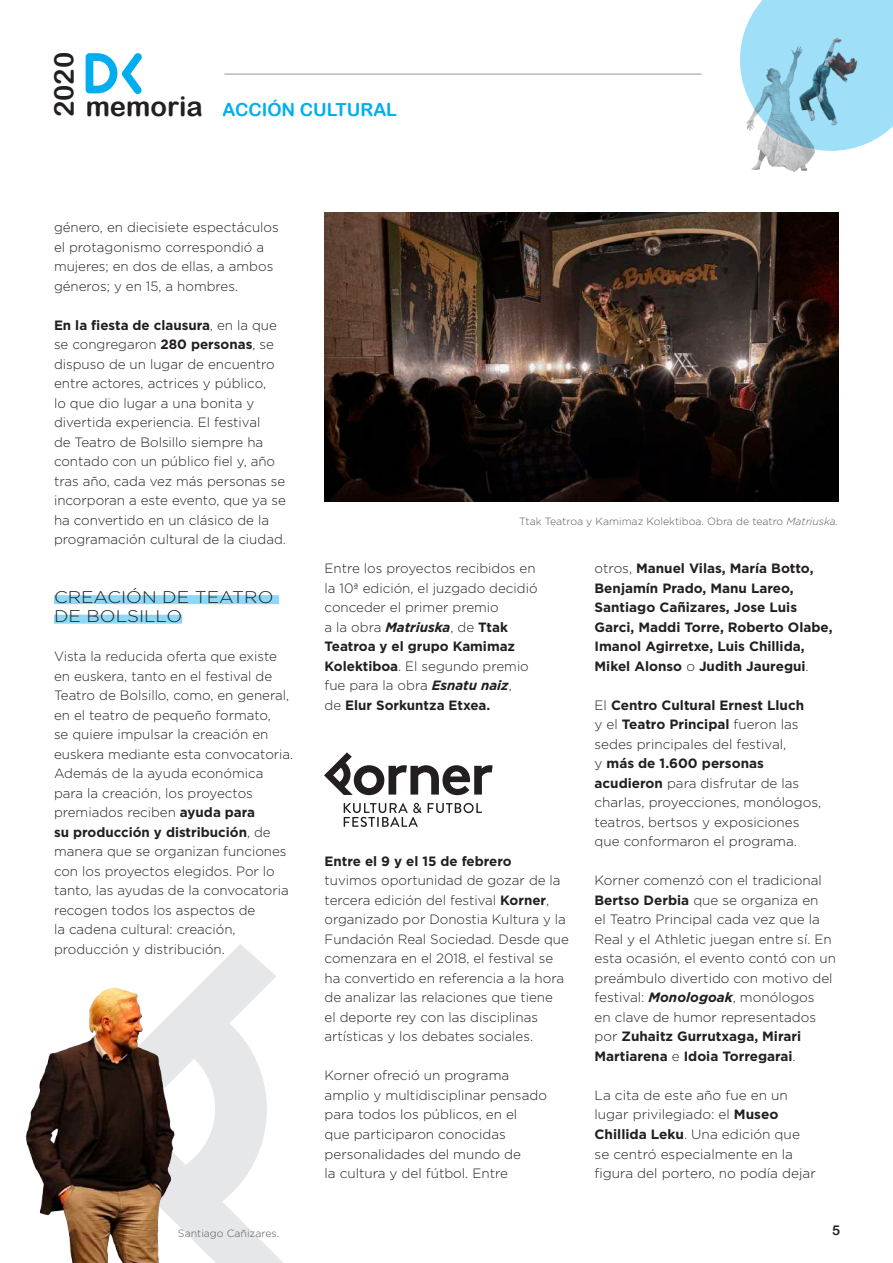
<style>
.page{position:relative;width:893px;height:1263px;background:#fff}
.page>*{position:absolute;margin:0;border:0;box-sizing:border-box;transform-origin:0 0}
.t1{font:27.45px "Arial Rounded MT Bold";color:#231f20}
.t2{font:18px "Arial Rounded MT Bold";color:#00aeef}
.t3{font:300 16.8px/19.5px "Gotham";color:#231f20;scale:1.1 1}
.t4{font:300 13.5px/19.5px "Gotham";color:#231f20}
.t5{font:700 13.5px/19.5px "Gotham";color:#231f20}
.t6{font:13.5px "Arial Rounded MT Bold";color:#231f20}
.t7{font:300 10.5px "Gotham";color:#57585a}
.s1{font-size:27.45px;color:#231f20}
.s2{font-weight:700}
.s3{font-style:italic}
.s4{font-weight:700;font-style:italic}
.s5{font-weight:300}
</style>
<div class="page">
<svg style="left:742px;top:0;width:151px;height:151px;background:#a7e2f8"></svg>
<svg style="left:86px;top:53px;width:56px;height:41px"></svg>
<hr style="left:224px;top:74px;width:478px;height:1px;background:#939598">
<img style="left:740px;top:38px;width:79px;height:134px">
<img style="left:779px;top:19px;width:80px;height:112px">
<svg style="left:190px;top:944px;width:93px;height:319px;fill:#e6e7e9"></svg>
<div style="left:54px;top:595px;width:225px;height:9px;background:#8dd7f7"></div>
<div style="left:54px;top:615px;width:128px;height:9px;background:#8dd7f7"></div>
<img style="left:325px;top:213px;width:514px;height:289px">
<svg style="left:324px;top:752px;width:169px;height:43px"></svg>
<svg style="left:428px;top:803px;width:54px;height:10px"></svg>
<svg style="left:344px;top:803px;width:78px;height:24px"></svg>
<img style="left:25px;top:987px;width:165px;height:276px">
<h1 class="t1" style="left:48px;top:117px;width:67px;rotate:-90deg">2020</h1>
<h2 class="t2" style="left:86px;top:99px;width:313px"><span class="s1">memoria</span> ACCIÓN CULTURAL</h2>
<p class="t4" style="left:54px;top:217px;width:226px">género, en diecisiete espectáculos el protagonismo correspondió a mujeres; en dos de ellas, a ambos géneros; y en 15, a hombres.</p>
<p class="t4" style="left:54px;top:315px;width:233px"><span class="s2">En la fiesta de clausura</span>, en la que se congregaron <span class="s2">280 personas</span>, se dispuso de un lugar de encuentro entre actores, actrices y público,<br>lo que dio lugar a una bonita y divertida experiencia. El festival<br>de Teatro de Bolsillo siempre ha contado con un público fiel y, año tras año, cada vez más personas se incorporan a este evento, que ya se ha convertido en un clásico de la programación cultural de la ciudad.</p>
<p class="t7" style="left:519px;top:514px;width:320px">Ttak Teatroa y Kamimaz Kolektiboa. Obra de teatro <span class="s3">Matriuska.</span></p>
<p class="t3" style="left:54px;top:586px;width:201px">CREACIÓN DE TEATRO<br>DE BOLSILLO</p>
<p class="t4" style="left:54px;top:646px;width:241px">Vista la reducida oferta que existe en euskera, tanto en el festival de<br>Teatro de Bolsillo, como, en general, en el teatro de pequeño formato,<br>se quiere impulsar la creación en euskera mediante esta convocatoria.<br>Además de la ayuda económica para la creación, los proyectos premiados reciben <span class="s2">ayuda para<br>su producción y distribución</span>, de manera que se organizan funciones con los proyectos elegidos. Por lo tanto, las ayudas de la convocatoria recogen todos los aspectos de<br>la cadena cultural: creación, producción y distribución.</p>
<p class="t7" style="left:178px;top:1226px;width:103px">Santiago Cañizares.</p>
<p class="t4" style="left:325px;top:558px;width:214px">Entre los proyectos recibidos en la 10ª edición, el juzgado decidió conceder el primer premio<br>a la obra <span class="s4">Matriuska</span>, de <span class="s2">Ttak<br>Teatroa y el grupo Kamimaz<br>Kolektiboa</span>. El segundo premio fue para la obra <span class="s4">Esnatu naiz</span>,<br>de <span class="s2">Elur Sorkuntza Etxea.</span></p>
<p class="t5" style="left:325px;top:851px;width:189px">Entre el 9 y el 15 de febrero</p>
<p class="t4" style="left:325px;top:870px;width:246px">tuvimos oportunidad de gozar de la tercera edición del festival <span class="s2">Korner</span>, organizado por Donostia Kultura y la Fundación Real Sociedad. Desde que comenzara en el 2018, el festival se ha convertido en referencia a la hora de analizar las relaciones que tiene<br>el deporte rey con las disciplinas artísticas y los debates sociales.</p>
<p class="t4" style="left:325px;top:1065px;width:224px">Korner ofreció un programa amplio y multidisciplinar pensado para todos los públicos, en el<br>que participaron conocidas personalidades del mundo de<br>la cultura y del fútbol. Entre</p>
<p class="t5" style="left:595px;top:559px;width:240px"><span class="s5">otros,</span> Manuel Vilas, María Botto,<br>Benjamín Prado, Manu Lareo,<br>Santiago Cañizares, Jose Luis<br>Garci, Maddi Torre, Roberto Olabe,<br>Imanol Agirretxe, Luis Chillida,<br>Mikel Alonso <span class="s5">o</span> Judith Jauregui<span class="s5">.</span></p>
<p class="t4" style="left:595px;top:695px;width:228px">El <span class="s2">Centro Cultural Ernest Lluch<br></span>y el <span class="s2">Teatro Principal</span> fueron las sedes principales del festival,<br>y <span class="s2">más de 1.600 personas acudieron</span> para disfrutar de las charlas, proyecciones, monólogos, teatros, bertsos y exposiciones que conformaron el programa.</p>
<p class="t4" style="left:595px;top:870px;width:243px">Korner comenzó con el tradicional <span class="s2">Bertso Derbia</span> que se organiza en<br>el Teatro Principal cada vez que la Real y el Athletic juegan entre sí. En esta ocasión, el evento contó con un preámbulo divertido con motivo del festival: <span class="s4">Monologoak</span>, monólogos<br>en clave de humor representados por <span class="s2">Zuhaitz Gurrutxaga, Mirari Martiarena</span> e <span class="s2">Idoia Torregarai</span>.</p>
<p class="t4" style="left:595px;top:1085px;width:223px">La cita de este año fue en un lugar privilegiado: el <span class="s2">Museo<br>Chillida Leku</span>. Una edición que se centró especialmente en la figura del portero, no podía dejar</p>
<p class="t6" style="left:832px;top:1222px;width:10px">5</p>
</div>
